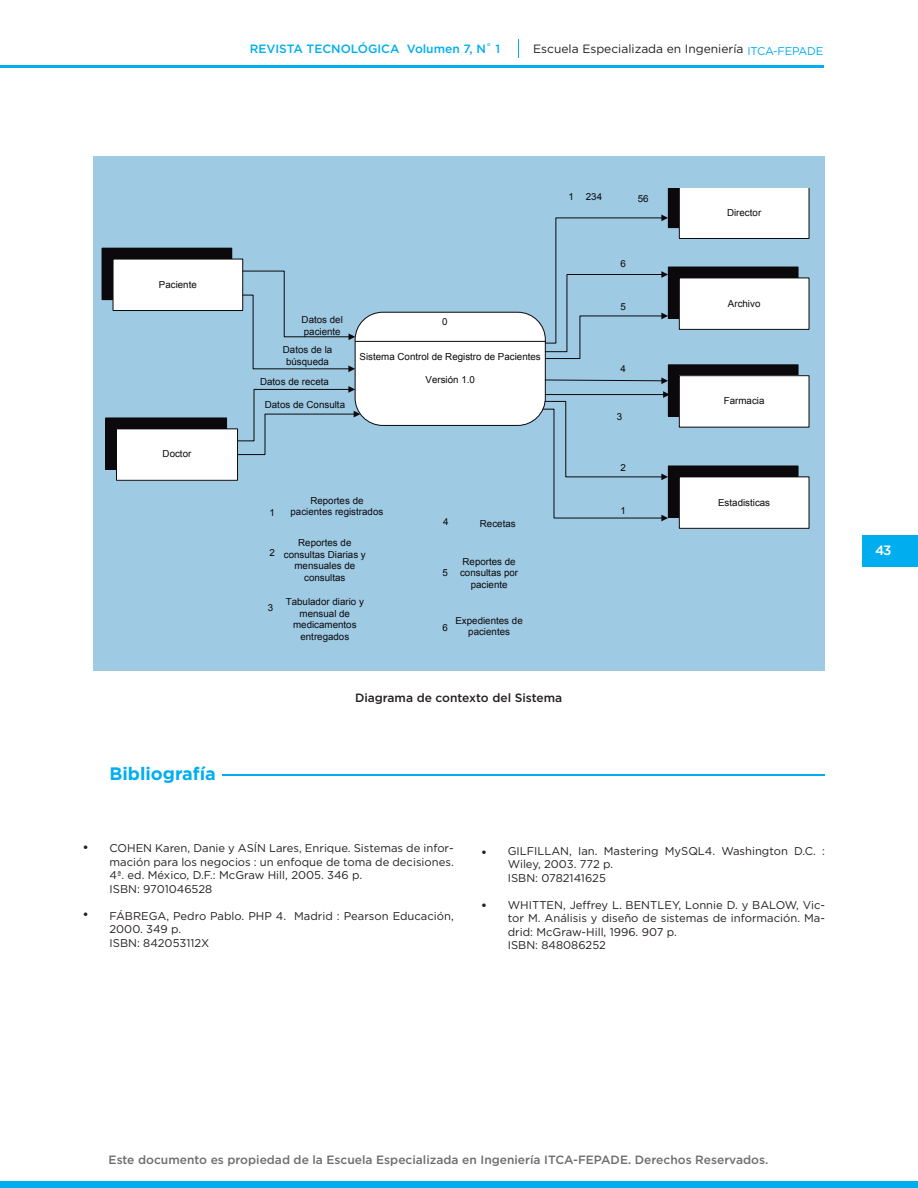
<style>
.page{position:relative;width:918px;height:1188px;background:#fff}
.page>*{position:absolute;margin:0;border:0;box-sizing:border-box;transform-origin:0 0}
.t1{font:700 18px "Gotham";color:#00aeef}
.t2{font:13.5px "Gotham";color:#231f20}
.t3{font:500 13.5px "Gotham";color:#fff}
.t4{font:500 12px "Gotham";color:#6c6d70}
.t5{font:12px "Gotham";color:#231f20}
.t6{font:500 12px "Gotham";color:#00aeef}
.t7{font:500 12px "Gotham";color:#231f20}
.t8{font:11.25px/13.5px "Gotham";color:#231f20;text-align:justify}
.t9{font:9.75px/11.6px "Arial";color:#0b090c;text-align:center}
</style>
<div class="page">
<div style="left:863px;top:535px;width:55px;height:31px;background:#00aeef"></div>
<hr style="left:0;top:65px;width:824px;height:2px;background:#00aeef">
<div style="left:0;top:1181px;width:918px;height:7px;background:#00aeef"></div>
<svg style="left:518px;top:39px;width:1px;height:18px"></svg>
<div style="left:94px;top:156px;width:731px;height:514px;background:#9ecae3"></div>
<div style="left:355px;top:312px;width:190px;height:113px;background:#fff;border-radius:28px"></div>
<div style="left:355px;top:312px;width:190px;height:114px;border:1px solid #0b090c;border-radius:28px"></div>
<hr style="left:355px;top:341px;width:191px;height:1px;background:#0b090c">
<div style="left:102px;top:248px;width:130px;height:52px;background:#0b090c"></div>
<div style="left:113px;top:259px;width:130px;height:52px;background:#fff"></div>
<div style="left:113px;top:259px;width:130px;height:52px;border:1px solid #0b090c"></div>
<div style="left:106px;top:418px;width:121px;height:51px;background:#0b090c"></div>
<div style="left:105px;top:418px;width:122px;height:52px;border:1px solid #0b090c"></div>
<div style="left:116px;top:429px;width:122px;height:51px;background:#fff"></div>
<svg style="left:242px;top:271px;width:113px;height:101px"></svg>
<svg style="left:237px;top:386px;width:123px;height:69px"></svg>
<div style="left:668px;top:365px;width:130px;height:51px;background:#0b090c"></div>
<div style="left:679px;top:376px;width:130px;height:51px;background:#fff"></div>
<svg style="left:545px;top:188px;width:264px;height:171px"></svg>
<div style="left:668px;top:466px;width:130px;height:51px;background:#0b090c"></div>
<div style="left:679px;top:477px;width:130px;height:51px;background:#fff"></div>
<svg style="left:543px;top:391px;width:127px;height:130px"></svg>
<svg style="left:545px;top:377px;width:123px;height:7px"></svg>
<hr style="left:223px;top:774px;width:602px;height:2px;background:#00aeef">
<p class="t6" style="left:250px;top:41px;width:252px">REVISTA TECNOLÓGICA Volumen 7, N˚ 1</p>
<p class="t5" style="left:533px;top:41px;width:292px">Escuela Especializada en Ingeniería <sub>ITCA-FEPADE</sub></p>
<p class="t9" style="left:159px;top:278px;width:39px">Paciente</p>
<p class="t9" style="left:163px;top:448px;width:30px">Doctor</p>
<p class="t9" style="left:569px;top:191px;width:35px">1 234</p>
<p class="t9" style="left:638px;top:193px;width:12px">56</p>
<p class="t9" style="left:302px;top:314px;width:43px;text-align:left">Datos del paciente</p>
<p class="t9" style="left:283px;top:344px;width:51px">Datos de la búsqueda</p>
<p class="t9" style="left:260px;top:376px;width:70px">Datos de receta</p>
<p class="t9" style="left:265px;top:398px;width:82px">Datos de Consulta</p>
<p class="t9" style="left:442px;top:316px;width:7px">0</p>
<p class="t9" style="left:360px;top:351px;width:183px">Sistema Control de Registro de Pacientes</p>
<p class="t9" style="left:426px;top:374px;width:51px">Versión 1.0</p>
<p class="t9" style="left:310px;top:494px;width:55px">Reportes de</p>
<p class="t9" style="left:269px;top:507px;width:7px">1</p>
<p class="t9" style="left:291px;top:506px;width:94px">pacientes registrados</p>
<p class="t9" style="left:269px;top:546px;width:7px">2</p>
<p class="t9" style="left:284px;top:537px;width:83px">Reportes de consultas Diarias y mensuales de consultas</p>
<p class="t9" style="left:286px;top:596px;width:80px">Tabulador diario y mensual de medicamentos entregados</p>
<p class="t9" style="left:268px;top:601px;width:7px">3</p>
<p class="t9" style="left:443px;top:516px;width:7px">4</p>
<p class="t9" style="left:480px;top:518px;width:37px">Recetas</p>
<p class="t9" style="left:442px;top:567px;width:7px">5</p>
<p class="t9" style="left:460px;top:555px;width:60px">Reportes de consultas por paciente</p>
<p class="t9" style="left:442px;top:622px;width:7px">6</p>
<p class="t9" style="left:455px;top:614px;width:69px">Expedientes de pacientes</p>
<p class="t7" style="left:355px;top:690px;width:209px">Diagrama de contexto del Sistema</p>
<p class="t9" style="left:620px;top:258px;width:7px">6</p>
<p class="t9" style="left:620px;top:301px;width:7px">5</p>
<p class="t9" style="left:620px;top:362px;width:7px">4</p>
<p class="t9" style="left:617px;top:410px;width:7px">3</p>
<p class="t9" style="left:620px;top:462px;width:7px">2</p>
<p class="t9" style="left:620px;top:505px;width:7px">1</p>
<p class="t9" style="left:727px;top:206px;width:36px">Director</p>
<p class="t9" style="left:728px;top:297px;width:34px">Archivo</p>
<p class="t9" style="left:724px;top:395px;width:42px">Farmacia</p>
<p class="t9" style="left:718px;top:496px;width:54px">Estadisticas</p>
<p class="t1" style="left:110px;top:762px;width:108px">Bibliografía</p>
<p class="t2" style="left:83px;top:839px;width:8px">•</p>
<p class="t2" style="left:83px;top:906px;width:8px">•</p>
<p class="t8" style="left:110px;top:841px;width:346px">COHEN Karen, Danie y ASÍN Lares, Enrique. Sistemas de infor&shy;mación para los negocios : un enfoque de toma de decisiones.<br>4ª. ed. México, D.F.: McGraw Hill, 2005. 346 p.</p>
<p class="t8" style="left:110px;top:882px;width:104px">ISBN: 9701046528</p>
<p class="t8" style="left:110px;top:909px;width:346px">FÁBREGA, Pedro Pablo. PHP 4. Madrid : Pearson Educación,<br>2000. 349 p.</p>
<p class="t8" style="left:110px;top:936px;width:101px">ISBN: 842053112X</p>
<p class="t2" style="left:481px;top:843px;width:8px">•</p>
<p class="t2" style="left:481px;top:897px;width:8px">•</p>
<p class="t8" style="left:508px;top:844px;width:319px">GILFILLAN, Ian. Mastering MySQL4. Washington D.C. :<br>Wiley, 2003. 772 p.</p>
<p class="t8" style="left:508px;top:871px;width:100px">ISBN: 0782141625</p>
<p class="t8" style="left:508px;top:898px;width:319px">WHITTEN, Jeffrey L. BENTLEY, Lonnie D. y BALOW, Vic&shy;tor M. Análisis y diseño de sistemas de información. Ma&shy;drid: McGraw-Hill, 1996. 907 p.</p>
<p class="t8" style="left:508px;top:938px;width:100px">ISBN: 848086252</p>
<p class="t3" style="left:875px;top:541px;width:18px">43</p>
<p class="t4" style="left:109px;top:1152px;width:661px">Este documento es propiedad de la Escuela Especializada en Ingeniería ITCA-FEPADE. Derechos Reservados.</p>
</div>
